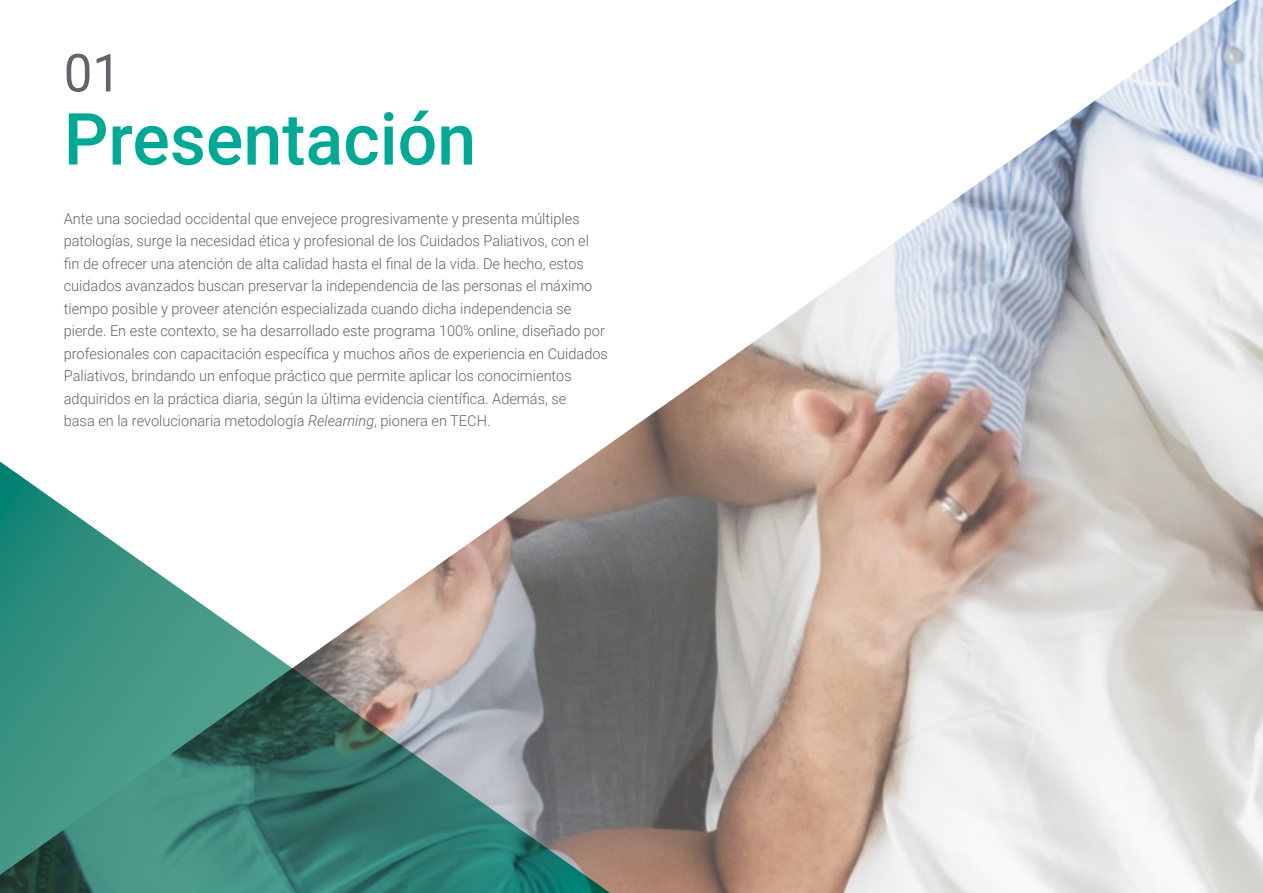
<style>
.page{position:relative;width:1263px;height:893px;background:#fff}
.page>*{position:absolute;margin:0;border:0;box-sizing:border-box;transform-origin:0 0}
.t1{font:500 72px "Roboto";color:#00a996}
.t2{font:52.5px "Roboto";color:#61646a}
.t3{font:300 15px/22.5px "Roboto";color:#61646a}
.s1{font-style:italic}
</style>
<div class="page">
<img style="left:606px;top:0;width:657px;height:893px">
<svg style="left:0;top:446px;width:640px;height:447px"></svg>
<h2 class="t2" style="left:64px;top:36px;width:59px">01</h2>
<h1 class="t1" style="left:64px;top:89px;width:414px">Presentación</h1>
<p class="t3" style="left:64px;top:207px;width:546px">Ante una sociedad occidental que envejece progresivamente y presenta múltiples patologías, surge la necesidad ética y profesional de los Cuidados Paliativos, con el fin de ofrecer una atención de alta calidad hasta el final de la vida. De hecho, estos cuidados avanzados buscan preservar la independencia de las personas el máximo tiempo posible y proveer atención especializada cuando dicha independencia se pierde. En este contexto, se ha desarrollado este programa 100% online, diseñado por profesionales con capacitación específica y muchos años de experiencia en Cuidados Paliativos, brindando un enfoque práctico que permite aplicar los conocimientos adquiridos en la práctica diaria, según la última evidencia científica. Además, se<br>basa en la revolucionaria metodología <span class="s1">Relearning</span>, pionera en TECH.</p>
</div>
